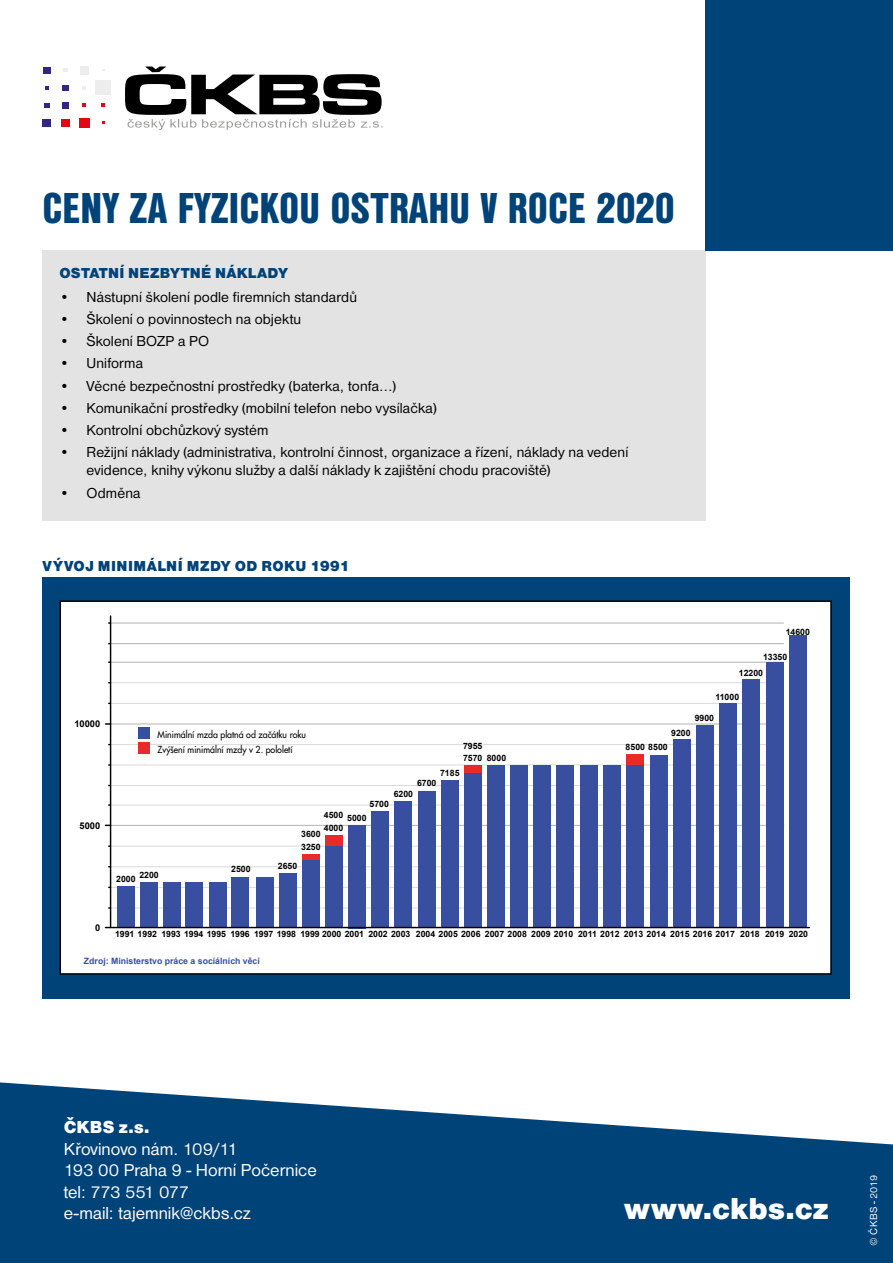
<style>
.page{position:relative;width:893px;height:1263px;background:#fff}
.page>*{position:absolute;margin:0;border:0;box-sizing:border-box;transform-origin:0 0}
.t1{font:45px "Nimbus Sans DOT Blac Cond";color:#004378}
.t2{font:31.5px "Nimbus Sans DOT Blac";letter-spacing:.01em;color:#fff}
.t3{font:18px "Nimbus Sans DOT";color:#fff}
.t4{font:18px "Nimbus Sans DOT";letter-spacing:-.025em;color:#fff}
.t5{font:18px "Nimbus Sans DOT Blac";color:#fff}
.t6{font:15px/18px "Nimbus Sans DOT";letter-spacing:.01em;color:#000}
.t7{font:15px "Nimbus Sans DOT Blac";letter-spacing:.02em;color:#004378}
.t8{font:10.5px "Nimbus Sans DOT";letter-spacing:.01em;color:#fff}
.t9{font:9.45px "Futura CE";color:#000;scale:.93 1}
.t10{font:700 9.3px "Arial";color:#000}
.t11{font:700 8.7px "Arial";color:#000}
.t12{font:700 8.7px "Arial";color:#374f9e}
</style>
<div class="page">
<div style="left:43px;top:67px;width:7px;height:7px;background:#312783"></div>
<svg style="left:44px;top:103px;width:5px;height:5px"></svg>
<div style="left:43px;top:119px;width:8px;height:7px;background:#312783"></div>
<svg style="left:64px;top:69px;width:4px;height:3px"></svg>
<svg style="left:63px;top:85px;width:6px;height:6px"></svg>
<div style="left:62px;top:102px;width:7px;height:6px;background:#312783"></div>
<div style="left:61px;top:119px;width:9px;height:8px;background:#e30613"></div>
<div style="left:80px;top:66px;width:9px;height:8px;background:#ededed"></div>
<svg style="left:82px;top:86px;width:4px;height:3px"></svg>
<svg style="left:82px;top:103px;width:4px;height:4px"></svg>
<div style="left:79px;top:118px;width:10px;height:9px;background:#e30613"></div>
<div style="left:95px;top:81px;width:16px;height:14px;background:#ededed"></div>
<svg style="left:101px;top:104px;width:4px;height:3px"></svg>
<svg style="left:125px;top:67px;width:258px;height:63px"></svg>
<svg style="left:0;top:1082px;width:893px;height:181px;fill:#004378"></svg>
<div style="left:43px;top:251px;width:663px;height:270px;background:#e3e3e3"></div>
<div style="left:706px;top:0;width:187px;height:251px;background:#004378"></div>
<div style="left:43px;top:577px;width:807px;height:421px;background:#004378"></div>
<div style="left:60px;top:601px;width:771px;height:373px;background:#fff"></div>
<div style="left:60px;top:600px;width:772px;height:375px;border:2px solid #000"></div>
<hr style="left:111px;top:825px;width:673px;height:1px;background:#b3b2b2">
<hr style="left:110px;top:724px;width:673px;height:1px;background:#b3b2b2">
<hr style="left:110px;top:682px;width:673px;height:1px;background:#dadada">
<hr style="left:110px;top:662px;width:673px;height:1px;background:#b3b2b2">
<hr style="left:110px;top:643px;width:673px;height:1px;background:#b3b2b2">
<hr style="left:110px;top:623px;width:673px;height:1px;background:#b3b2b2">
<hr style="left:110px;top:703px;width:673px;height:1px;background:#dadada">
<hr style="left:110px;top:744px;width:673px;height:1px;background:#dadada">
<hr style="left:110px;top:765px;width:673px;height:1px;background:#dadada">
<hr style="left:110px;top:785px;width:673px;height:1px;background:#dadada">
<hr style="left:110px;top:805px;width:673px;height:1px;background:#dadada">
<hr style="left:110px;top:846px;width:673px;height:1px;background:#dadada">
<hr style="left:110px;top:866px;width:673px;height:1px;background:#dadada">
<hr style="left:110px;top:887px;width:673px;height:1px;background:#dadada">
<hr style="left:110px;top:908px;width:673px;height:1px;background:#dadada">
<hr style="left:110px;top:616px;width:1px;height:311px;background:#000">
<div style="left:139px;top:727px;width:11px;height:12px;background:#374f9e"></div>
<div style="left:139px;top:742px;width:11px;height:11px;background:#e62c2a"></div>
<div style="left:302px;top:854px;width:18px;height:12px;background:#e62c2a"></div>
<div style="left:325px;top:835px;width:18px;height:12px;background:#e62c2a"></div>
<div style="left:464px;top:765px;width:18px;height:9px;background:#e62c2a"></div>
<div style="left:626px;top:754px;width:18px;height:13px;background:#e62c2a"></div>
<div style="left:117px;top:887px;width:17px;height:40px;background:#374f9e"></div>
<div style="left:140px;top:882px;width:18px;height:45px;background:#374f9e"></div>
<div style="left:163px;top:882px;width:18px;height:45px;background:#374f9e"></div>
<div style="left:185px;top:882px;width:18px;height:45px;background:#374f9e"></div>
<div style="left:209px;top:882px;width:18px;height:45px;background:#374f9e"></div>
<div style="left:231px;top:876px;width:18px;height:51px;background:#374f9e"></div>
<div style="left:256px;top:876px;width:18px;height:51px;background:#374f9e"></div>
<div style="left:279px;top:873px;width:18px;height:54px;background:#374f9e"></div>
<div style="left:302px;top:860px;width:18px;height:67px;background:#374f9e"></div>
<div style="left:325px;top:846px;width:18px;height:81px;background:#374f9e"></div>
<div style="left:464px;top:773px;width:18px;height:154px;background:#374f9e"></div>
<div style="left:626px;top:765px;width:18px;height:162px;background:#374f9e"></div>
<div style="left:649px;top:754px;width:18px;height:173px;background:#374f9e"></div>
<div style="left:673px;top:739px;width:18px;height:188px;background:#374f9e"></div>
<div style="left:696px;top:725px;width:18px;height:202px;background:#374f9e"></div>
<div style="left:719px;top:703px;width:18px;height:224px;background:#374f9e"></div>
<div style="left:742px;top:679px;width:18px;height:248px;background:#374f9e"></div>
<div style="left:766px;top:662px;width:18px;height:265px;background:#374f9e"></div>
<div style="left:789px;top:635px;width:18px;height:292px;background:#374f9e"></div>
<div style="left:487px;top:765px;width:18px;height:162px;background:#374f9e"></div>
<div style="left:510px;top:765px;width:18px;height:162px;background:#374f9e"></div>
<div style="left:533px;top:765px;width:18px;height:162px;background:#374f9e"></div>
<div style="left:556px;top:765px;width:18px;height:162px;background:#374f9e"></div>
<div style="left:580px;top:765px;width:18px;height:162px;background:#374f9e"></div>
<div style="left:603px;top:765px;width:18px;height:162px;background:#374f9e"></div>
<div style="left:348px;top:825px;width:18px;height:103px;background:#374f9e"></div>
<div style="left:371px;top:811px;width:18px;height:116px;background:#374f9e"></div>
<div style="left:394px;top:801px;width:18px;height:126px;background:#374f9e"></div>
<div style="left:418px;top:791px;width:18px;height:136px;background:#374f9e"></div>
<div style="left:441px;top:781px;width:18px;height:146px;background:#374f9e"></div>
<hr style="left:105px;top:927px;width:704px;height:1px;background:#000">
<p class="t1" style="left:43px;top:183px;width:633px">CENY ZA FYZICKOU OSTRAHU V ROCE 2020</p>
<p class="t7" style="left:60px;top:264px;width:230px">OSTATNÍ NEZBYTNÉ NÁKLADY</p>
<p class="t6" style="left:60px;top:288px;width:299px">• Nástupní školení podle firemních standardů</p>
<p class="t6" style="left:60px;top:310px;width:243px">• Školení o povinnostech na objektu</p>
<p class="t6" style="left:60px;top:332px;width:151px">• Školení BOZP a PO</p>
<p class="t6" style="left:60px;top:354px;width:85px">• Uniforma</p>
<p class="t6" style="left:60px;top:377px;width:338px">• Věcné bezpečnostní prostředky (baterka, tonfa…)</p>
<p class="t6" style="left:60px;top:399px;width:379px">• Komunikační prostředky (mobilní telefon nebo vysílačka)</p>
<p class="t6" style="left:60px;top:421px;width:210px">• Kontrolní obchůzkový systém</p>
<p class="t6" style="left:87px;top:443px;width:543px;text-indent:-27px">• Režijní náklady (administrativa, kontrolní činnost, organizace a řízení, náklady na vedení evidence, knihy výkonu služby a další náklady k zajištění chodu pracoviště)</p>
<p class="t6" style="left:60px;top:484px;width:83px">• Odměna</p>
<p class="t7" style="left:43px;top:557px;width:308px">VÝVOJ MINIMÁLNÍ MZDY OD ROKU 1991</p>
<p class="t10" style="left:74px;top:717px;width:27px">10000</p>
<p class="t10" style="left:80px;top:819px;width:22px">5000</p>
<p class="t9" style="left:158px;top:729px;width:161px">Minimální mzda platná od začátku roku</p>
<p class="t9" style="left:158px;top:743px;width:147px">Zvýšení minimální mzdy v 2. pololetí</p>
<p class="t11" style="left:463px;top:739px;width:21px">7955</p>
<p class="t11" style="left:463px;top:752px;width:21px">7570</p>
<p class="t11" style="left:487px;top:752px;width:21px">8000</p>
<p class="t11" style="left:440px;top:767px;width:21px">7185</p>
<p class="t11" style="left:417px;top:777px;width:21px">6700</p>
<p class="t11" style="left:394px;top:788px;width:21px">6200</p>
<p class="t11" style="left:370px;top:798px;width:21px">5700</p>
<p class="t11" style="left:324px;top:808px;width:21px">4500</p>
<p class="t11" style="left:347px;top:812px;width:21px">5000</p>
<p class="t11" style="left:324px;top:821px;width:21px">4000</p>
<p class="t11" style="left:301px;top:827px;width:21px">3600</p>
<p class="t11" style="left:139px;top:869px;width:21px">2200</p>
<p class="t11" style="left:116px;top:873px;width:21px">2000</p>
<p class="t11" style="left:231px;top:863px;width:21px">2500</p>
<p class="t11" style="left:301px;top:841px;width:21px">3250</p>
<p class="t11" style="left:278px;top:859px;width:21px">2650</p>
<p class="t11" style="left:786px;top:626px;width:26px">14600</p>
<p class="t11" style="left:763px;top:650px;width:26px">13350</p>
<p class="t11" style="left:739px;top:667px;width:26px">12200</p>
<p class="t11" style="left:715px;top:690px;width:25px">11000</p>
<p class="t11" style="left:695px;top:711px;width:21px">9900</p>
<p class="t11" style="left:671px;top:727px;width:21px">9200</p>
<p class="t11" style="left:626px;top:740px;width:44px">8500 8500</p>
<p class="t10" style="left:95px;top:921px;width:7px">0</p>
<p class="t11" style="left:115px;top:927px;width:44px">1991 1992</p>
<p class="t12" style="left:84px;top:954px;width:177px">Zdroj: Ministerstvo práce a socíálních věcí</p>
<p class="t11" style="left:161px;top:927px;width:66px">1993 1994 1995</p>
<p class="t11" style="left:230px;top:927px;width:21px">1996</p>
<p class="t11" style="left:254px;top:927px;width:44px">1997 1998</p>
<p class="t11" style="left:300px;top:927px;width:65px">1999 2000 2001</p>
<p class="t11" style="left:368px;top:927px;width:44px">2002 2003</p>
<p class="t11" style="left:416px;top:927px;width:66px">2004 2005 2006</p>
<p class="t11" style="left:485px;top:927px;width:44px">2007 2008</p>
<p class="t11" style="left:531px;top:927px;width:44px">2009 2010</p>
<p class="t11" style="left:578px;top:927px;width:43px">2011 2012</p>
<p class="t11" style="left:624px;top:927px;width:44px">2013 2014</p>
<p class="t11" style="left:670px;top:927px;width:66px">2015 2016 2017</p>
<p class="t11" style="left:740px;top:927px;width:21px">2018</p>
<p class="t11" style="left:765px;top:927px;width:21px">2019</p>
<p class="t11" style="left:789px;top:927px;width:21px">2020</p>
<p class="t5" style="left:64px;top:1116px;width:87px">ČKBS z.s.</p>
<p class="t3" style="left:64px;top:1138px;width:176px">Křovinovo nám. 109/11</p>
<p class="t3" style="left:64px;top:1160px;width:254px">193 00 Praha 9 - Horní Počernice</p>
<p class="t4" style="left:64px;top:1182px;width:127px">tel: 773 551 077</p>
<p class="t3" style="left:64px;top:1203px;width:188px">e-mail: tajemnik@ckbs.cz</p>
<p class="t2" style="left:624px;top:1190px;width:206px">www.ckbs.cz</p>
<p class="t8" style="left:868px;top:1246px;width:72px;rotate:-90deg">© ČKBS - 2019</p>
</div>
